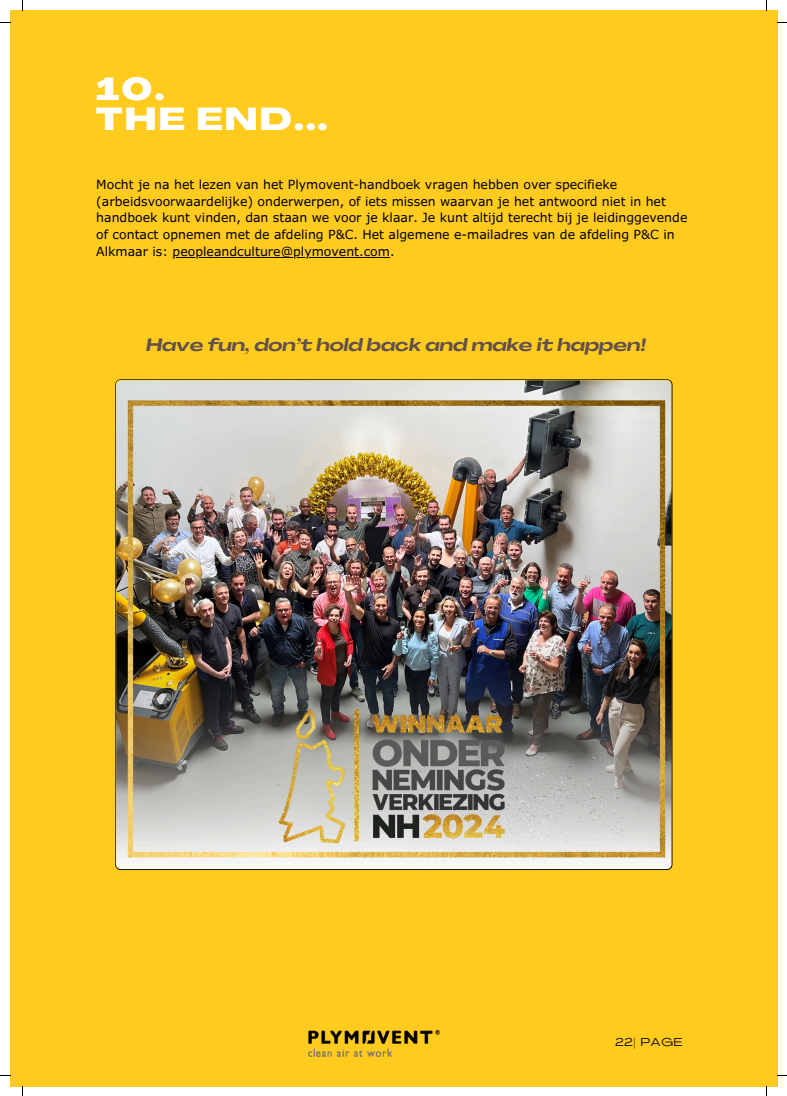
<style>
.page{position:relative;width:787px;height:1096px;background:#fff}
.page>*{position:absolute;margin:0;border:0;box-sizing:border-box;transform-origin:0 0}
.t1{font:800 31.25px/29px "Agrandir Grand";letter-spacing:.07em;color:#fff}
.t2{font:italic 700 17.5px "Agrandir Grand";color:#61504b}
.t3{font:12.5px/16.9px "Verdana Pro";color:#000001}
.t4{font:11.25px "Agrandir Grand";letter-spacing:.08em;color:#000}
</style>
<div class="page">
<div style="left:10px;top:10px;width:767px;height:1076px;background:#ffcb1f"></div>
<img style="left:115px;top:379px;width:557px;height:491px">
<hr style="left:173px;top:257px;width:217px;height:1px;background:#000001">
<img style="left:309px;top:1030px;width:130px;height:26px">
<p class="t1" style="left:96px;top:78px;width:233px">10.<br>THE END...</p>
<h2 class="t3" style="left:96px;top:175px;width:593px">Mocht je na het lezen van het Plymovent-handboek vragen hebben over specifieke (arbeidsvoorwaardelijke) onderwerpen, of iets missen waarvan je het antwoord niet in het handboek kunt vinden, dan staan we voor je klaar. Je kunt altijd terecht bij je leidinggevende of contact opnemen met de afdeling P&amp;C. Het algemene e-mailadres van de afdeling P&amp;C in Alkmaar is: peopleandculture@plymovent.com.</h2>
<p class="t2" style="left:146px;top:338px;width:502px">Have fun, don’t hold back and make it happen!</p>
<h3 class="t4" style="left:615px;top:1037px;width:69px">22| PAGE</h3>
</div>
